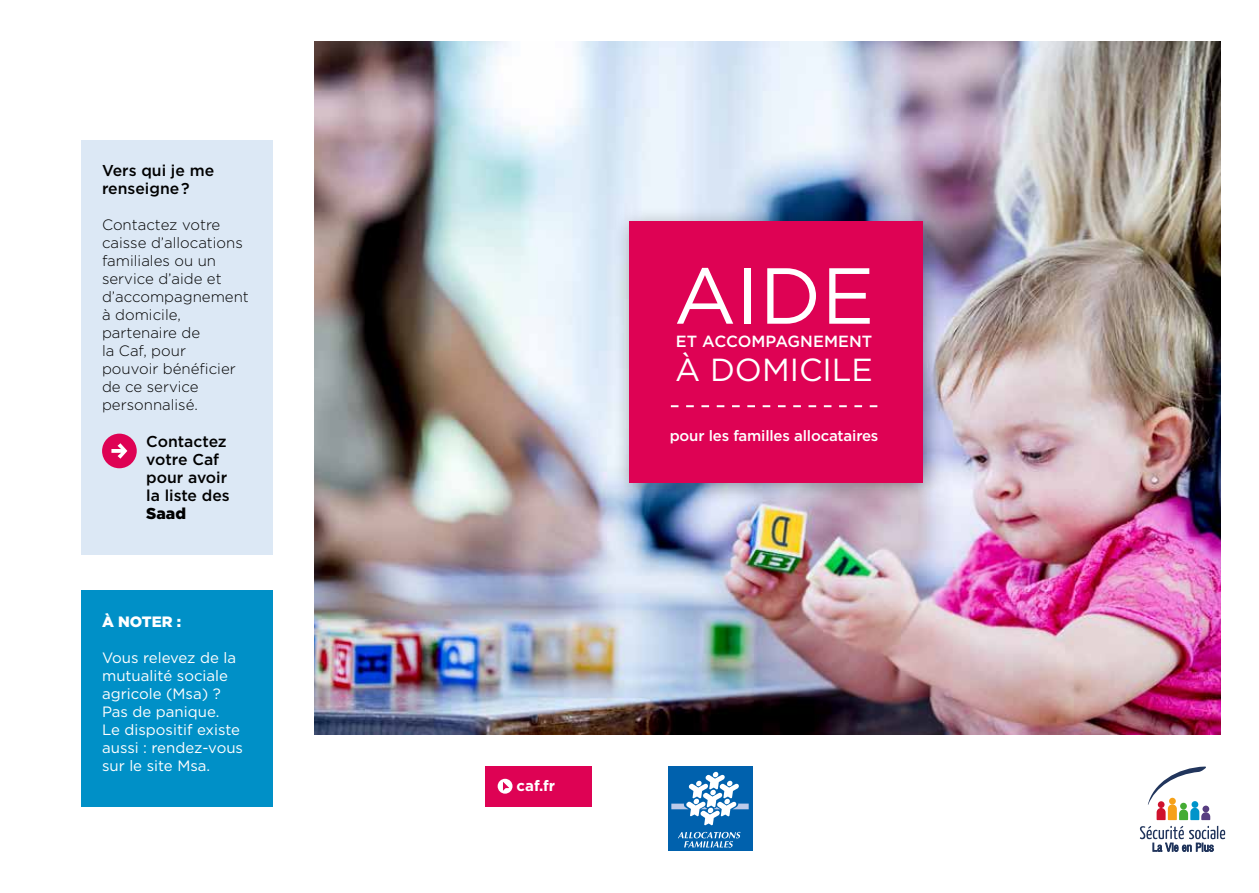
<style>
.page{position:relative;width:1259px;height:893px;background:#fff}
.page>*{position:absolute;margin:0;border:0;box-sizing:border-box;transform-origin:0 0}
.t1{font:79.2px "Gotham";color:#fff}
.t2{font:31.95px "Gotham";color:#fff}
.t3{font:500 16.2px "Gotham";letter-spacing:.005em;color:#fff}
.t4{font:500 15.75px/18px "Gotham";color:#000}
.t5{font:900 15.75px "Gotham";color:#000}
.t6{font:300 15px/18px "Gotham";color:#000}
.t7{font:15px/18px "Gotham";color:#fff}
.t8{font:500 15px "Gotham";letter-spacing:-.01em;color:#fff}
.t9{font:900 15px "Gotham";color:#fff}
.t10{font:700 15px "Gotham";color:#fff}
</style>
<div class="page">
<div style="left:81px;top:590px;width:191px;height:216px;background:#0090c7"></div>
<div style="left:81px;top:140px;width:191px;height:414px;background:#dce8f5"></div>
<div style="left:102px;top:434px;width:35px;height:34px;background:#de0254;border-radius:50%"></div>
<svg style="left:111px;top:443px;width:16px;height:16px"></svg>
<div style="left:485px;top:766px;width:106px;height:40px;background:#de0254"></div>
<svg style="left:497px;top:779px;width:15px;height:15px"></svg>
<img style="left:315px;top:41px;width:905px;height:693px">
<div style="left:613px;top:207px;width:331px;height:298px;background:#000;opacity:.35"></div>
<div style="left:629px;top:221px;width:294px;height:261px;background:#de0254"></div>
<svg style="left:671px;top:405px;width:206px;height:2px"></svg>
<div style="left:667px;top:766px;width:85px;height:85px;background:#0061ad"></div>
<svg style="left:671px;top:772px;width:77px;height:53px"></svg>
<svg style="left:678px;top:832px;width:62px;height:16px"></svg>
<svg style="left:1147px;top:766px;width:63px;height:54px"></svg>
<svg style="left:1140px;top:826px;width:85px;height:26px"></svg>
<p class="t4" style="left:102px;top:161px;width:114px">Vers qui je me renseigne?</p>
<p class="t6" style="left:102px;top:216px;width:148px">Contactez votre caisse d’allocations familiales ou un service d’aide et d’accompagnement à domicile, partenaire de<br>la Caf, pour<br>pouvoir bénéficier de ce service personnalisé.</p>
<p class="t4" style="left:146px;top:431px;width:85px">Contactez votre Caf pour avoir la liste des</p>
<p class="t5" style="left:146px;top:504px;width:41px">Saad</p>
<p class="t9" style="left:102px;top:612px;width:81px">À NOTER :</p>
<p class="t7" style="left:102px;top:648px;width:142px">Vous relevez de la mutualité sociale agricole (Msa) ?<br>Pas de panique.<br>Le dispositif existe aussi : rendez-vous sur le site Msa.</p>
<h1 class="t1" style="left:674px;top:252px;width:202px">AIDE</h1>
<p class="t3" style="left:676px;top:332px;width:198px">ET ACCOMPAGNEMENT</p>
<h2 class="t2" style="left:675px;top:352px;width:199px">À DOMICILE</h2>
<p class="t8" style="left:670px;top:427px;width:210px">pour les familles allocataires</p>
<p class="t10" style="left:516px;top:777px;width:40px">caf.fr</p>
</div>
